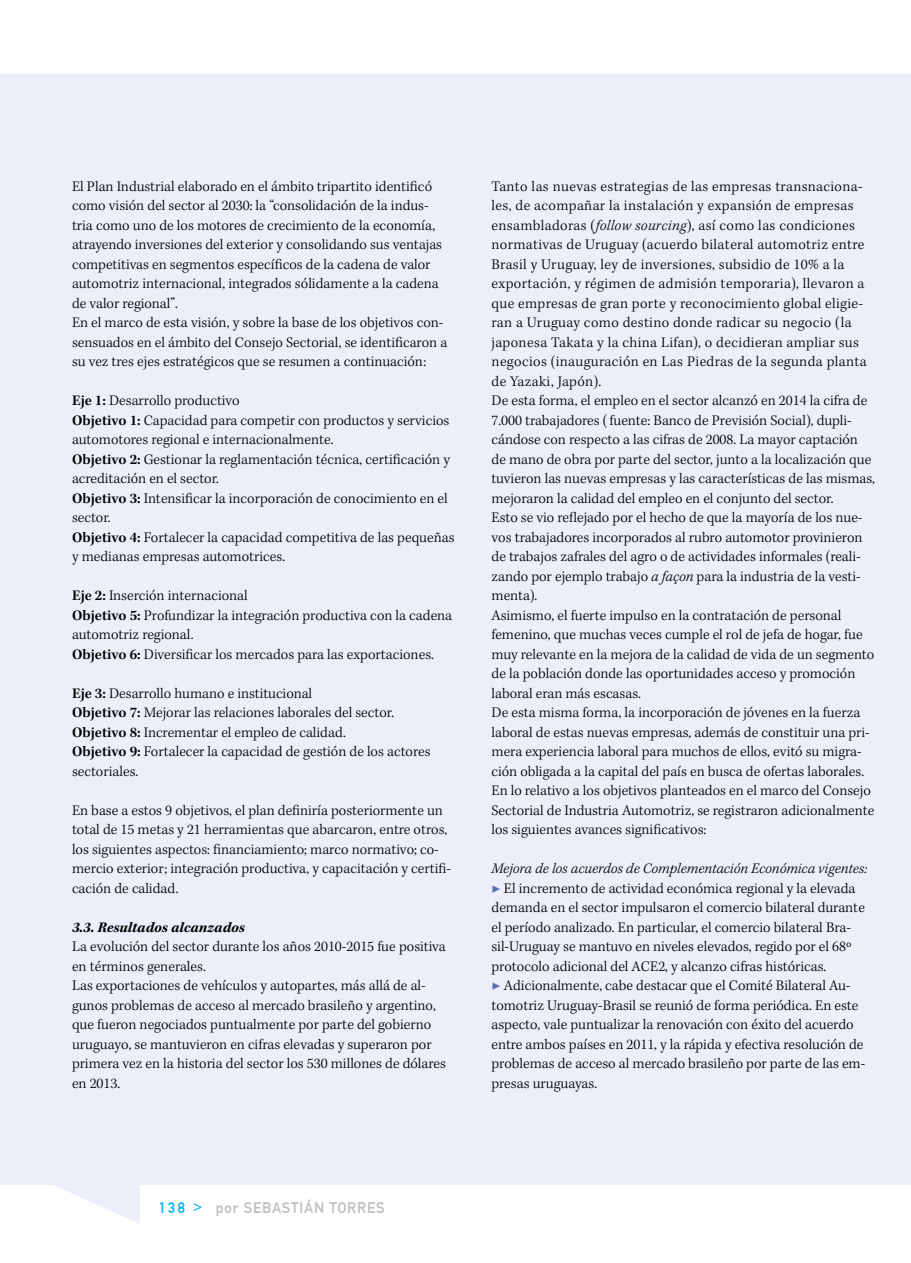
<style>
.page{position:relative;width:911px;height:1263px;background:#fff}
.page>*{position:absolute;margin:0;border:0;box-sizing:border-box;transform-origin:0 0}
.t1{font:300 15px/19.5px "Kepler Std";color:#000}
.t2{font:italic 700 15px "Kepler Std";color:#000}
.t3{font:15px "DIN1451 Mittelschrift";letter-spacing:.05em;color:#bcbec0}
.s1{font-weight:600}
.s2{font-style:italic}
.s3{color:#5f6db3}
.s4{color:#00b3f0}
</style>
<div class="page">
<div style="left:0;top:73px;width:911px;height:1151px;background:#eceff9"></div>
<p class="t1" style="left:72px;top:177px;width:377px">El Plan Industrial elaborado en el ámbito tripartito identificó como visión del sector al 2030: la “consolidación de la indus&shy;tria como uno de los motores de crecimiento de la economía, atrayendo inversiones del exterior y consolidando sus ventajas competitivas en segmentos específicos de la cadena de valor automotriz internacional, integrados sólidamente a la cadena de valor regional”.<br>En el marco de esta visión, y sobre la base de los objetivos con&shy;sensuados en el ámbito del Consejo Sectorial, se identificaron a su vez tres ejes estratégicos que se resumen a continuación:</p>
<p class="t1" style="left:72px;top:391px;width:384px"><span class="s1">Eje 1:</span> Desarrollo productivo<br><span class="s1">Objetivo 1:</span> Capacidad para competir con productos y servicios automotores regional e internacionalmente.<br><span class="s1">Objetivo 2:</span> Gestionar la reglamentación técnica, certificación y acreditación en el sector.<br><span class="s1">Objetivo 3:</span> Intensificar la incorporación de conocimiento en el sector.<br><span class="s1">Objetivo 4:</span> Fortalecer la capacidad competitiva de las pequeñas y medianas empresas automotrices.</p>
<p class="t1" style="left:72px;top:586px;width:382px"><span class="s1">Eje 2:</span> Inserción internacional<br><span class="s1">Objetivo 5:</span> Profundizar la integración productiva con la cadena automotriz regional.<br><span class="s1">Objetivo 6:</span> Diversificar los mercados para las exportaciones.</p>
<p class="t1" style="left:72px;top:684px;width:360px"><span class="s1">Eje 3:</span> Desarrollo humano e institucional<br><span class="s1">Objetivo 7:</span> Mejorar las relaciones laborales del sector.<br><span class="s1">Objetivo 8:</span> Incrementar el empleo de calidad.<br><span class="s1">Objetivo 9:</span> Fortalecer la capacidad de gestión de los actores sectoriales.</p>
<p class="t1" style="left:72px;top:801px;width:381px">En base a estos 9 objetivos, el plan definiría posteriormente un total de 15 metas y 21 herramientas que abarcaron, entre otros, los siguientes aspectos: financiamiento; marco normativo; co&shy;mercio exterior; integración productiva, y capacitación y certifi&shy;cación de calidad.</p>
<p class="t2" style="left:72px;top:918px;width:175px">3.3. Resultados alcanzados</p>
<p class="t1" style="left:72px;top:937px;width:376px">La evolución del sector durante los años 2010-2015 fue positiva en términos generales.<br>Las exportaciones de vehículos y autopartes, más allá de al&shy;gunos problemas de acceso al mercado brasileño y argentino, que fueron negociados puntualmente por parte del gobierno uruguayo, se mantuvieron en cifras elevadas y superaron por primera vez en la historia del sector los 530 millones de dólares en 2013.</p>
<p class="t1" style="left:491px;top:177px;width:385px">Tanto las nuevas estrategias de las empresas transnaciona&shy;les, de acompañar la instalación y expansión de empresas ensambladoras (<span class="s2">follow sourcing</span>), así como las condiciones normativas de Uruguay (acuerdo bilateral automotriz entre Brasil y Uruguay, ley de inversiones, subsidio de 10% a la exportación, y régimen de admisión temporaria), llevaron a que empresas de gran porte y reconocimiento global eligie&shy;ran a Uruguay como destino donde radicar su negocio (la japonesa Takata y la china Lifan), o decidieran ampliar sus negocios (inauguración en Las Piedras de la segunda planta de Yazaki, Japón).<br>De esta forma, el empleo en el sector alcanzó en 2014 la cifra de 7.000 trabajadores ( fuente: Banco de Previsión Social), dupli&shy;cándose con respecto a las cifras de 2008. La mayor captación de mano de obra por parte del sector, junto a la localización que tuvieron las nuevas empresas y las características de las mismas, mejoraron la calidad del empleo en el conjunto del sector.<br>Esto se vio reflejado por el hecho de que la mayoría de los nue&shy;vos trabajadores incorporados al rubro automotor provinieron de trabajos zafrales del agro o de actividades informales (reali&shy;zando por ejemplo trabajo <span class="s2">a façon</span> para la industria de la vesti&shy;menta).<br>Asimismo, el fuerte impulso en la contratación de personal femenino, que muchas veces cumple el rol de jefa de hogar, fue muy relevante en la mejora de la calidad de vida de un segmento de la población donde las oportunidades acceso y promoción laboral eran más escasas.<br>De esta misma forma, la incorporación de jóvenes en la fuerza laboral de estas nuevas empresas, además de constituir una pri&shy;mera experiencia laboral para muchos de ellos, evitó su migra&shy;ción obligada a la capital del país en busca de ofertas laborales.<br>En lo relativo a los objetivos planteados en el marco del Consejo Sectorial de Industria Automotriz, se registraron adicionalmente los siguientes avances significativos:</p>
<p class="t1" style="left:491px;top:859px;width:377px"><span class="s2">Mejora de los acuerdos de Complementación Económica vigentes: </span><span class="s3">▶</span> El incremento de actividad económica regional y la elevada demanda en el sector impulsaron el comercio bilateral durante el período analizado. En particular, el comercio bilateral Bra&shy;sil-Uruguay se mantuvo en niveles elevados, regido por el 68º protocolo adicional del ACE2, y alcanzo cifras históricas.<br><span class="s3">▶</span> Adicionalmente, cabe destacar que el Comité Bilateral Au&shy;tomotriz Uruguay-Brasil se reunió de forma periódica. En este aspecto, vale puntualizar la renovación con éxito del acuerdo entre ambos países en 2011, y la rápida y efectiva resolución de problemas de acceso al mercado brasileño por parte de las em&shy;presas uruguayas.</p>
<p class="t3" style="left:159px;top:1199px;width:181px"><span class="s4">138 &gt;</span> POR SEBASTIÁN TORRES</p>
</div>
